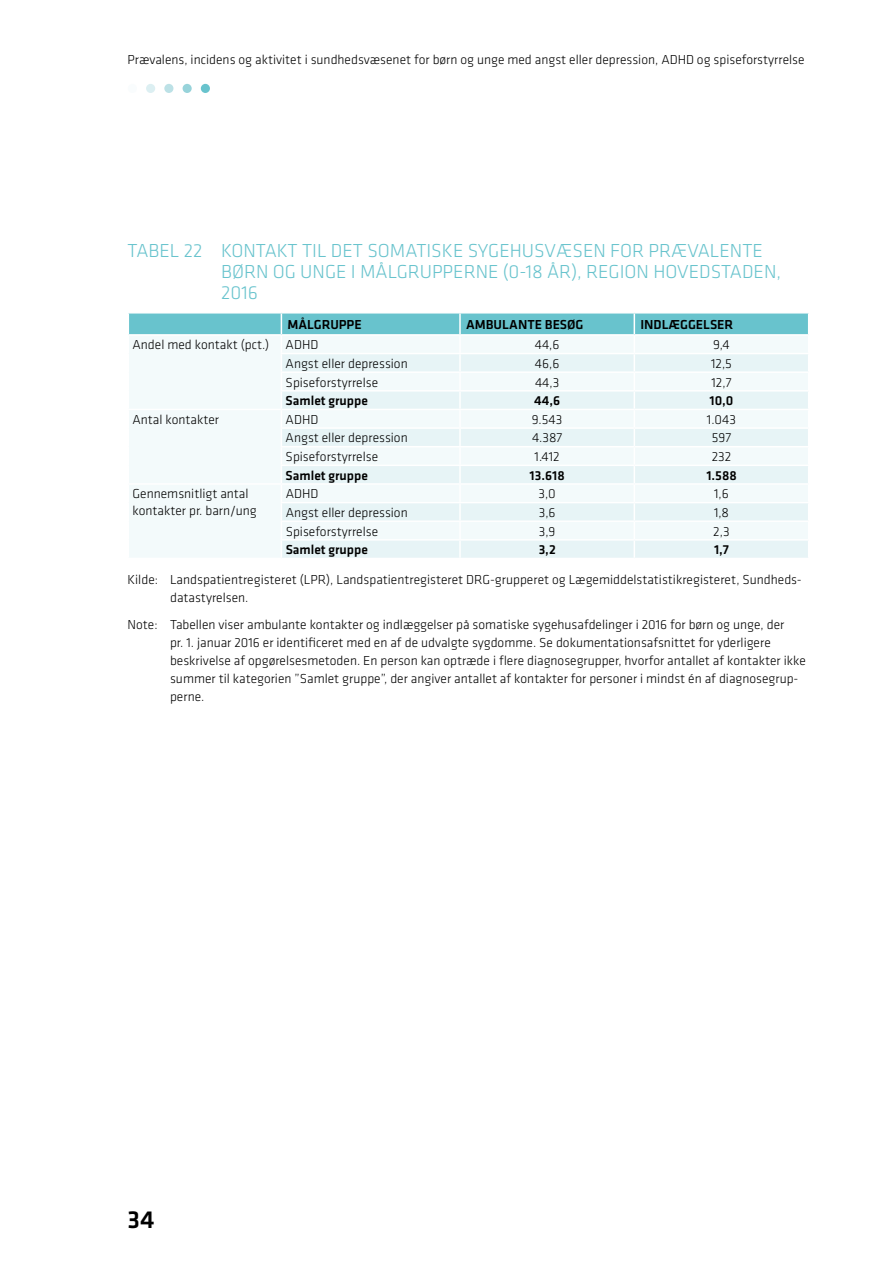
<style>
.page{position:relative;width:893px;height:1263px;background:#fff}
.page>*{position:absolute;margin:0;border:0;box-sizing:border-box;transform-origin:0 0}
.t1{font:500 25.5px "Klavika";color:#000}
.t2{font:300 19.5px/21px "Klavika";color:#68c3cd}
.Kilde{font:300 13.5px/18px "Klavika";color:#000}
.Tabel_venstre{font:300 13.5px/16.5px "Klavika";color:#000}
.Tabel_center{font:300 13.5px "Klavika";color:#000}
.Tabel_venstre-2{font:500 13.5px "Klavika";color:#000}
.Tabel_overskrift{font:500 13.5px "Klavika";color:#000}
.Tabel_center-2{font:500 13.5px "Klavika";color:#000}
</style>
<div class="page">
<div style="left:128px;top:84px;width:9px;height:9px;background:#f9fcfd;border-radius:50%"></div>
<div style="left:146px;top:84px;width:9px;height:9px;background:#dceff2;border-radius:50%"></div>
<div style="left:164px;top:84px;width:9px;height:9px;background:#bce1e6;border-radius:50%"></div>
<div style="left:183px;top:84px;width:9px;height:9px;background:#97d3da;border-radius:50%"></div>
<div style="left:201px;top:84px;width:9px;height:9px;background:#68c3cd;border-radius:50%"></div>
<svg style="left:128px;top:313px;width:681px;height:245px"></svg>
<p class="Kilde" style="left:128px;top:51px;width:678px">Prævalens, incidens og aktivitet i sundhedsvæsenet for børn og unge med angst eller depression, ADHD og spiseforstyrrelse</p>
<h3 class="t2" style="left:221px;top:239px;width:562px;text-indent:-94px">TABEL 22 KONTAKT TIL DET SOMATISKE SYGEHUSVÆSEN FOR PRÆVALENTE<br>BØRN OG UNGE I MÅLGRUPPERNE (0-18 ÅR), REGION HOVEDSTADEN,<br>2016</h3>
<p class="Tabel_overskrift" style="left:287px;top:315px;width:76px">MÅLGRUPPE</p>
<p class="Tabel_overskrift" style="left:466px;top:315px;width:119px">AMBULANTE BESØG</p>
<p class="Tabel_overskrift" style="left:640px;top:315px;width:95px">INDLÆGGELSER</p>
<p class="Tabel_venstre" style="left:133px;top:336px;width:138px">Andel med kontakt (pct.)</p>
<p class="Tabel_venstre" style="left:286px;top:336px;width:34px">ADHD</p>
<p class="Tabel_center" style="left:535px;top:337px;width:26px">44,6</p>
<p class="Tabel_center" style="left:713px;top:337px;width:18px">9,4</p>
<p class="Tabel_venstre" style="left:286px;top:355px;width:124px">Angst eller depression</p>
<p class="Tabel_center" style="left:535px;top:355px;width:26px">46,6</p>
<p class="Tabel_center" style="left:711px;top:355px;width:22px">12,5</p>
<p class="Tabel_venstre" style="left:286px;top:374px;width:94px">Spiseforstyrrelse</p>
<p class="Tabel_center" style="left:535px;top:374px;width:26px">44,3</p>
<p class="Tabel_center" style="left:711px;top:374px;width:21px">12,7</p>
<p class="Tabel_venstre-2" style="left:286px;top:392px;width:84px">Samlet gruppe</p>
<p class="Tabel_center-2" style="left:534px;top:392px;width:27px">44,6</p>
<p class="Tabel_center-2" style="left:709px;top:392px;width:26px">10,0</p>
<p class="Tabel_venstre" style="left:133px;top:411px;width:88px">Antal kontakter</p>
<p class="Tabel_venstre" style="left:286px;top:411px;width:34px">ADHD</p>
<p class="Tabel_center" style="left:532px;top:411px;width:32px">9.543</p>
<p class="Tabel_center" style="left:707px;top:411px;width:31px">1.043</p>
<p class="Tabel_venstre" style="left:286px;top:430px;width:124px">Angst eller depression</p>
<p class="Tabel_center" style="left:532px;top:430px;width:32px">4.387</p>
<p class="Tabel_center" style="left:712px;top:430px;width:21px">597</p>
<p class="Tabel_venstre" style="left:286px;top:448px;width:94px">Spiseforstyrrelse</p>
<p class="Tabel_center" style="left:535px;top:448px;width:27px">1.412</p>
<p class="Tabel_center" style="left:712px;top:448px;width:21px">232</p>
<p class="Tabel_venstre-2" style="left:286px;top:466px;width:84px">Samlet gruppe</p>
<p class="Tabel_center-2" style="left:530px;top:466px;width:37px">13.618</p>
<p class="Tabel_center-2" style="left:706px;top:466px;width:32px">1.588</p>
<p class="Tabel_venstre" style="left:133px;top:485px;width:126px">Gennemsnitligt antal kontakter pr. barn/ung</p>
<p class="Tabel_venstre" style="left:286px;top:485px;width:34px">ADHD</p>
<p class="Tabel_center" style="left:538px;top:486px;width:19px">3,0</p>
<p class="Tabel_center" style="left:714px;top:486px;width:16px">1,6</p>
<p class="Tabel_venstre" style="left:286px;top:504px;width:124px">Angst eller depression</p>
<p class="Tabel_center" style="left:539px;top:504px;width:18px">3,6</p>
<p class="Tabel_center" style="left:714px;top:504px;width:17px">1,8</p>
<p class="Tabel_venstre" style="left:286px;top:523px;width:94px">Spiseforstyrrelse</p>
<p class="Tabel_center" style="left:539px;top:523px;width:18px">3,9</p>
<p class="Tabel_center" style="left:713px;top:523px;width:18px">2,3</p>
<p class="Tabel_venstre-2" style="left:286px;top:541px;width:84px">Samlet gruppe</p>
<p class="Tabel_center-2" style="left:539px;top:541px;width:19px">3,2</p>
<p class="Tabel_center-2" style="left:714px;top:541px;width:16px">1,7</p>
<p class="Kilde" style="left:170px;top:570px;width:633px;text-indent:-43px">Kilde: Landspatientregisteret (LPR), Landspatientregisteret DRG-grupperet og Lægemiddelstatistikregisteret, Sundheds&shy;datastyrelsen.</p>
<p class="Kilde" style="left:170px;top:615px;width:637px;text-indent:-43px">Note: Tabellen viser ambulante kontakter og indlæggelser på somatiske sygehusafdelinger i 2016 for børn og unge, der<br>pr. 1. januar 2016 er identificeret med en af de udvalgte sygdomme. Se dokumentationsafsnittet for yderligere beskrivelse af opgørelsesmetoden. En person kan optræde i flere diagnosegrupper, hvorfor antallet af kontakter ikke summer til kategorien ”Samlet gruppe”, der angiver antallet af kontakter for personer i mindst én af diagnosegrup&shy;perne.</p>
<h1 class="t1" style="left:128px;top:1202px;width:28px">34</h1>
</div>
